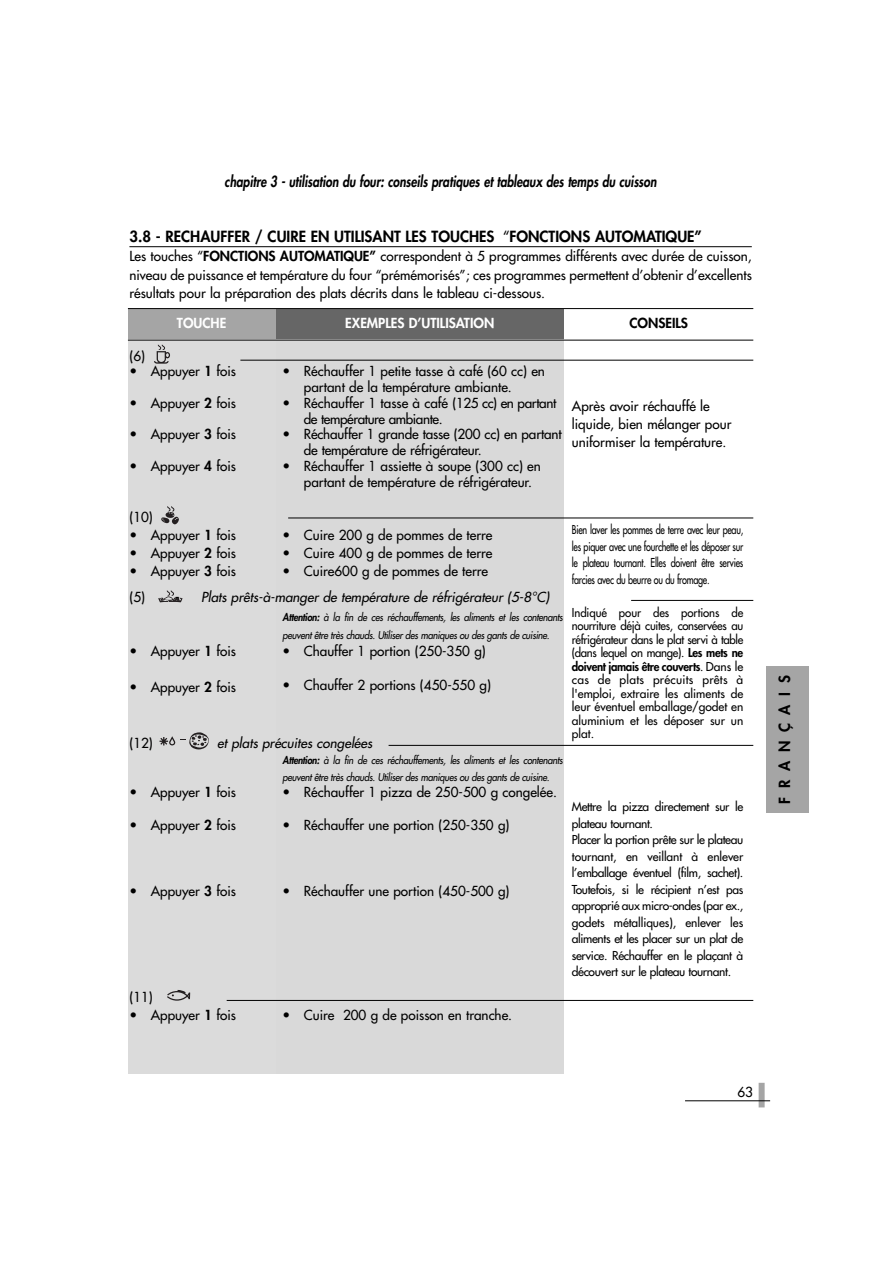
<style>
.page{position:relative;width:893px;height:1263px;background:#fff}
.page>*{position:absolute;margin:0;border:0;box-sizing:border-box;transform-origin:0 0}
.t1{font:italic 800 15px "Futura";color:#000;scale:.8 1}
.t2{font:800 15px "Futura";color:#000}
.t3{font:13.5px/18.5px "Futura";color:#000}
.t4{font:italic 13.5px "Futura";color:#000}
.t5{font:13.5px/15.8px "Futura";letter-spacing:-.03em;color:#000}
.t6{font:800 13.5px "Futura";color:#fff}
.t7{font:800 13.5px "Futura";color:#000}
.t8{font:12px/16.5px "Futura";letter-spacing:-.03em;color:#000}
.t9{font:12px/13.5px "Futura";letter-spacing:-.03em;color:#000;text-align:justify;scale:.95 1}
.t10{font:12px/16.5px "Futura";letter-spacing:-.03em;color:#000;text-align:justify;scale:.75 1}
.t11{font:italic 10.5px/18px "Futura";letter-spacing:-.03em;color:#000;scale:.9 1}
.s1{font-weight:400}
.s2{font-weight:800}
</style>
<div class="page">
<div style="left:766px;top:667px;width:42px;height:146px;background:#a5a5a5"></div>
<div style="left:275px;top:339px;width:289px;height:735px;background:#d9d9d9"></div>
<div style="left:275px;top:309px;width:289px;height:30px;background:#666"></div>
<div style="left:128px;top:339px;width:147px;height:735px;background:#dbdbdb"></div>
<div style="left:758px;top:1083px;width:6px;height:24px;background:#a5a5a5"></div>
<hr style="left:685px;top:1101px;width:85px;height:1px;background:#000">
<hr style="left:129px;top:246px;width:622px;height:1px;background:#000">
<div style="left:128px;top:309px;width:147px;height:30px;background:#a5a5a5"></div>
<hr style="left:240px;top:360px;width:513px;height:1px;background:#000">
<hr style="left:288px;top:518px;width:465px;height:1px;background:#000">
<hr style="left:631px;top:600px;width:122px;height:1px;background:#000">
<hr style="left:388px;top:745px;width:365px;height:1px;background:#000">
<hr style="left:227px;top:1000px;width:526px;height:1px;background:#000">
<hr style="left:128px;top:308px;width:625px;height:1px;background:#000">
<hr style="left:128px;top:340px;width:625px;height:1px;background:#000">
<svg style="left:154px;top:345px;width:16px;height:19px"></svg>
<svg style="left:161px;top:506px;width:18px;height:19px"></svg>
<svg style="left:158px;top:591px;width:24px;height:11px"></svg>
<svg style="left:159px;top:732px;width:50px;height:18px"></svg>
<svg style="left:167px;top:990px;width:23px;height:11px"></svg>
<p class="t1" style="left:225px;top:174px;width:541px">chapitre 3 - utilisation du four: conseils pratiques et tableaux des temps du cuisson</p>
<p class="t2" style="left:129px;top:230px;width:574px">3.8 - RECHAUFFER / CUIRE EN UTILISANT LES TOUCHES <span class="s1">“</span>FONCTIONS AUTOMATIQUE”</p>
<p class="t3" style="left:129px;top:248px;width:624px;text-align:justify">Les touches “<span class="s2">FONCTIONS AUTOMATIQUE”</span> correspondent à 5 programmes différents avec durée de cuisson, niveau de puissance et température du four “prémémorisés”; ces programmes permettent d’obtenir d’excellents résultats pour la préparation des plats décrits dans le tableau ci-dessous.</p>
<p class="t6" style="left:177px;top:317px;width:51px">TOUCHE</p>
<p class="t3" style="left:129px;top:347px;width:17px">(6)</p>
<p class="t3" style="left:129px;top:363px;width:108px">• Appuyer <span class="s2">1</span> fois</p>
<p class="t3" style="left:129px;top:395px;width:108px">• Appuyer <span class="s2">2</span> fois</p>
<p class="t3" style="left:129px;top:426px;width:108px">• Appuyer <span class="s2">3</span> fois</p>
<p class="t3" style="left:129px;top:458px;width:108px">• Appuyer <span class="s2">4</span> fois</p>
<p class="t6" style="left:345px;top:317px;width:150px">EXEMPLES D’UTILISATION</p>
<p class="t7" style="left:629px;top:317px;width:60px">CONSEILS</p>
<p class="t3" style="left:304px;top:365px;width:243px;line-height:15.8px;text-indent:-21px">• Réchauffer 1 petite tasse à café (60 cc) en partant de la température ambiante.</p>
<p class="t5" style="left:304px;top:396px;width:254px;text-indent:-21px">• Réchauffer 1 tasse à café (125 cc) en partant de température ambiante.</p>
<p class="t3" style="left:304px;top:428px;width:259px;line-height:15.8px;text-indent:-21px">• Réchauffer 1 grande tasse (200 cc) en partant de température de réfrigérateur.</p>
<p class="t3" style="left:304px;top:459px;width:238px;line-height:15.8px;text-indent:-21px">• Réchauffer 1 assiette à soupe (300 cc) en partant de température de réfrigérateur.</p>
<p class="t3" style="left:572px;top:397px;width:161px">Après avoir réchauffé le liquide, bien mélanger pour uniformiser la température.</p>
<p class="t3" style="left:129px;top:508px;width:25px">(10)</p>
<p class="t3" style="left:129px;top:526px;width:108px">• Appuyer <span class="s2">1</span> fois</p>
<p class="t3" style="left:129px;top:544px;width:108px">• Appuyer <span class="s2">2</span> fois</p>
<p class="t3" style="left:129px;top:562px;width:108px">• Appuyer <span class="s2">3</span> fois</p>
<p class="t3" style="left:282px;top:526px;width:211px">• Cuire 200 g de pommes de terre</p>
<p class="t3" style="left:282px;top:544px;width:211px">• Cuire 400 g de pommes de terre</p>
<p class="t3" style="left:282px;top:562px;width:207px">• Cuire600 g de pommes de terre</p>
<p class="t3" style="left:129px;top:589px;width:52px">(5) <span class="s2">-</span></p>
<p class="t4" style="left:201px;top:591px;width:350px">Plats prêts-à-manger de température de réfrigérateur (5-8°C)</p>
<p class="t3" style="left:129px;top:643px;width:108px">• Appuyer <span class="s2">1</span> fois</p>
<p class="t3" style="left:129px;top:679px;width:108px">• Appuyer <span class="s2">2</span> fois</p>
<p class="t11" style="left:282px;top:609px;width:313px"><span class="s2">Attention:</span> à la fin de ces réchauffements, les aliments et les contenants peuvent être très chauds. Utiliser des maniques ou des gants de cuisine.</p>
<p class="t3" style="left:282px;top:643px;width:205px">• Chauffer 1 portion (250-350 g)</p>
<p class="t3" style="left:282px;top:677px;width:210px">• Chauffer 2 portions (450-550 g)</p>
<p class="t3" style="left:129px;top:735px;width:25px">(12)</p>
<p class="t4" style="left:217px;top:736px;width:156px">et plats précuites congelées</p>
<p class="t3" style="left:129px;top:784px;width:108px">• Appuyer <span class="s2">1</span> fois</p>
<p class="t3" style="left:129px;top:817px;width:108px">• Appuyer <span class="s2">2</span> fois</p>
<p class="t11" style="left:282px;top:752px;width:313px;line-height:17px"><span class="s2">Attention:</span> à la fin de ces réchauffements, les aliments et les contenants peuvent être très chauds. Utiliser des maniques ou des gants de cuisine.</p>
<p class="t3" style="left:282px;top:784px;width:276px">• Réchauffer 1 pizza de 250-500 g congelée.</p>
<p class="t3" style="left:282px;top:817px;width:228px">• Réchauffer une portion (250-350 g)</p>
<p class="t3" style="left:129px;top:883px;width:108px">• Appuyer <span class="s2">3</span> fois</p>
<p class="t3" style="left:282px;top:883px;width:228px">• Réchauffer une portion (450-500 g)</p>
<p class="t3" style="left:129px;top:989px;width:25px">(11)</p>
<p class="t3" style="left:129px;top:1007px;width:108px">• Appuyer <span class="s2">1</span> fois</p>
<p class="t3" style="left:282px;top:1007px;width:231px">• Cuire 200 g de poisson en tranche.</p>
<p class="t10" style="left:572px;top:523px;width:230px">Bien laver les pommes de terre avec leur peau, les piquer avec une fourchette et les déposer sur le plateau tournant. Elles doivent être servies farcies avec du beurre ou du fromage.</p>
<p class="t9" style="left:572px;top:606px;width:182px">Indiqué pour des portions de nourriture déjà cuites, conservées au réfrigérateur dans le plat servi à table (dans lequel on mange). <span class="s2">Les mets ne doivent jamais être couverts</span>. Dans le cas de plats précuits prêts à l'emploi, extraire les aliments de leur éventuel emballage/godet en aluminium et les déposer sur un plat.</p>
<p class="t8" style="left:572px;top:799px;width:173px">Mettre la pizza directement sur le plateau tournant.<br>Placer la portion prête sur le plateau tournant, en veillant à enlever l’emballage éventuel (film, sachet).<br>Toutefois, si le récipient n’est pas approprié aux micro-ondes (par ex., godets métalliques), enlever les aliments et les placer sur un plat de service. Réchauffer en le plaçant à découvert sur le plateau tournant.</p>
<p class="t3" style="left:737px;top:1084px;width:17px">63</p>
<p class="t2" style="left:777px;top:804px;width:130px;rotate:-90deg">FRANÇAIS</p>
</div>
